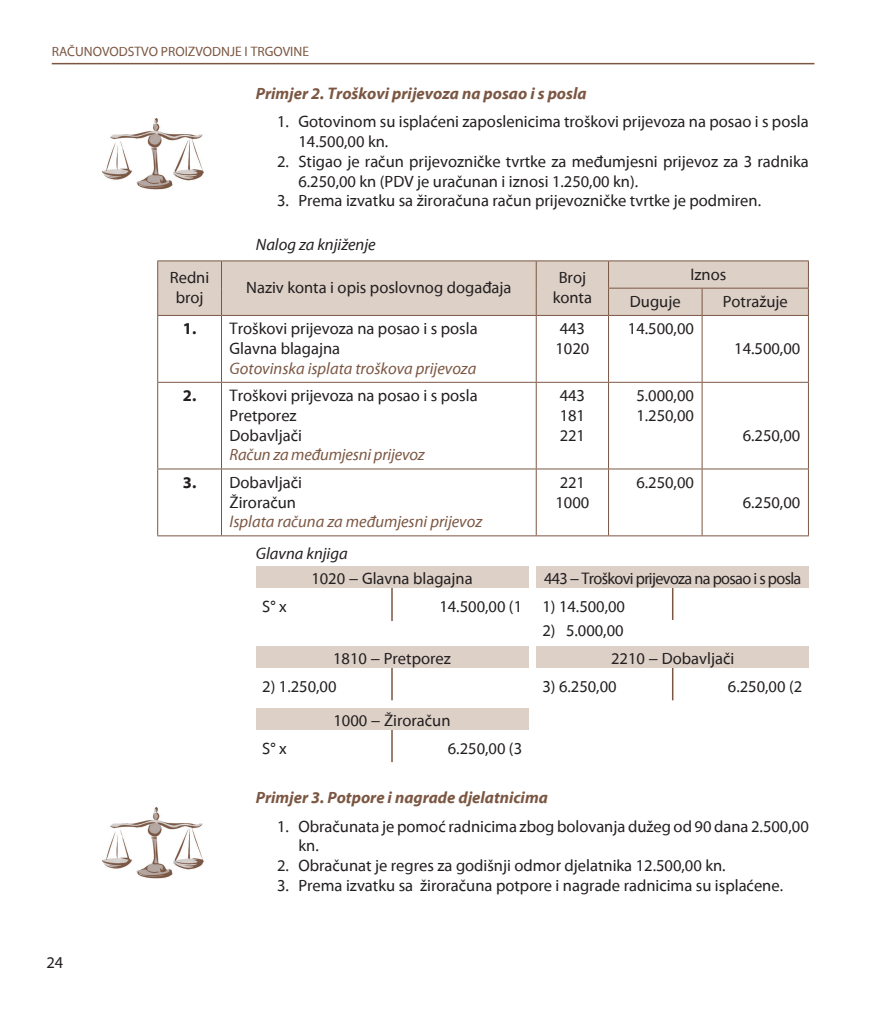
<style>
.page{position:relative;width:895px;height:1019px;background:#fff}
.page>*{position:absolute;margin:0;border:0;box-sizing:border-box;transform-origin:0 0}
.Uvlaka_tab{font:16.5px/19.8px "FS Myriad Pro";color:#231f20}
.Tekst{font:16.5px/19.8px "FS Myriad Pro";color:#231f20;text-align:center}
.Tablica_tekst{font:16.5px "FS Myriad Pro";color:#231f20}
.Tekst-2{font:italic 16.5px "FS Myriad Pro";color:#7b5743}
.primjer-italic{font:italic 700 16.5px "FS Myriad Pro";color:#7b5743}
.Uvlaka_tab-2{font:16.5px "FS Myriad Pro";letter-spacing:-.04em;color:#231f20}
.Tekst-3{font:italic 16.5px "FS Myriad Pro";color:#231f20}
.Tekst-4{font:700 16.5px "FS Myriad Pro";color:#231f20}
.t1{font:13.5px "FS Myriad Pro";color:#7b5743}
</style>
<div class="page">
<hr style="left:52px;top:63px;width:762px;height:1px;background:#7b5743">
<svg style="left:158px;top:316px;width:650px;height:219px"></svg>
<hr style="left:157px;top:260px;width:64px;height:1px;background:#7b5743">
<hr style="left:221px;top:260px;width:315px;height:1px;background:#7b5743">
<hr style="left:536px;top:260px;width:72px;height:1px;background:#7b5743">
<hr style="left:608px;top:260px;width:94px;height:1px;background:#7b5743">
<hr style="left:702px;top:260px;width:107px;height:1px;background:#7b5743">
<div style="left:157px;top:261px;width:652px;height:54px;background:#ddd0c7"></div>
<hr style="left:157px;top:316px;width:1px;height:66px;background:#7b5743">
<hr style="left:157px;top:315px;width:64px;height:1px;background:#7b5743">
<hr style="left:221px;top:316px;width:1px;height:66px;background:#7b5743">
<hr style="left:221px;top:315px;width:315px;height:1px;background:#7b5743">
<hr style="left:536px;top:316px;width:1px;height:66px;background:#7b5743">
<hr style="left:536px;top:315px;width:72px;height:1px;background:#7b5743">
<hr style="left:608px;top:316px;width:1px;height:66px;background:#7b5743">
<hr style="left:608px;top:315px;width:94px;height:1px;background:#7b5743">
<hr style="left:702px;top:315px;width:107px;height:1px;background:#7b5743">
<hr style="left:702px;top:316px;width:1px;height:66px;background:#7b5743">
<hr style="left:808px;top:316px;width:1px;height:66px;background:#7b5743">
<hr style="left:157px;top:383px;width:1px;height:86px;background:#7b5743">
<hr style="left:157px;top:469px;width:1px;height:66px;background:#7b5743">
<hr style="left:157px;top:382px;width:64px;height:1px;background:#7b5743">
<hr style="left:157px;top:469px;width:64px;height:1px;background:#7b5743">
<hr style="left:157px;top:535px;width:64px;height:1px;background:#7b5743">
<hr style="left:221px;top:383px;width:1px;height:86px;background:#7b5743">
<hr style="left:221px;top:469px;width:1px;height:66px;background:#7b5743">
<hr style="left:221px;top:382px;width:315px;height:1px;background:#7b5743">
<hr style="left:221px;top:469px;width:315px;height:1px;background:#7b5743">
<hr style="left:221px;top:535px;width:315px;height:1px;background:#7b5743">
<hr style="left:536px;top:383px;width:1px;height:86px;background:#7b5743">
<hr style="left:536px;top:469px;width:1px;height:66px;background:#7b5743">
<hr style="left:536px;top:382px;width:72px;height:1px;background:#7b5743">
<hr style="left:536px;top:469px;width:72px;height:1px;background:#7b5743">
<hr style="left:536px;top:535px;width:72px;height:1px;background:#7b5743">
<hr style="left:608px;top:383px;width:1px;height:86px;background:#7b5743">
<hr style="left:608px;top:469px;width:1px;height:66px;background:#7b5743">
<hr style="left:608px;top:382px;width:94px;height:1px;background:#7b5743">
<hr style="left:702px;top:382px;width:107px;height:1px;background:#7b5743">
<hr style="left:702px;top:383px;width:1px;height:86px;background:#7b5743">
<hr style="left:808px;top:383px;width:1px;height:86px;background:#7b5743">
<hr style="left:702px;top:469px;width:1px;height:66px;background:#7b5743">
<hr style="left:808px;top:469px;width:1px;height:66px;background:#7b5743">
<hr style="left:608px;top:469px;width:94px;height:1px;background:#7b5743">
<hr style="left:702px;top:469px;width:107px;height:1px;background:#7b5743">
<hr style="left:608px;top:535px;width:94px;height:1px;background:#7b5743">
<hr style="left:702px;top:535px;width:107px;height:1px;background:#7b5743">
<hr style="left:391px;top:586px;width:2px;height:35px;background:#7b5743">
<hr style="left:672px;top:586px;width:1px;height:34px;background:#7b5743">
<div style="left:256px;top:566px;width:272px;height:21px;background:#ddd0c7"></div>
<div style="left:536px;top:566px;width:273px;height:21px;background:#ddd0c7"></div>
<hr style="left:391px;top:666px;width:2px;height:34px;background:#7b5743">
<hr style="left:672px;top:666px;width:1px;height:34px;background:#7b5743">
<div style="left:256px;top:646px;width:272px;height:21px;background:#ddd0c7"></div>
<div style="left:536px;top:646px;width:273px;height:21px;background:#ddd0c7"></div>
<hr style="left:391px;top:728px;width:2px;height:34px;background:#7b5743">
<div style="left:256px;top:708px;width:272px;height:21px;background:#ddd0c7"></div>
<img style="left:103px;top:807px;width:100px;height:71px">
<img style="left:103px;top:118px;width:100px;height:71px">
<p class="t1" style="left:52px;top:45px;width:259px">RAČUNOVODSTVO PROIZVODNJE I TRGOVINE</p>
<p class="primjer-italic" style="left:256px;top:84px;width:332px">Primjer 2. Troškovi prijevoza na posao i s posla</p>
<p class="Uvlaka_tab" style="left:298px;top:112px;width:512px;text-indent:-21px">1. Gotovinom su isplaćeni zaposlenicima troškovi prijevoza na posao i s posla<br>14.500,00 kn.</p>
<p class="Uvlaka_tab" style="left:298px;top:152px;width:512px;text-indent:-21px">2. Stigao je račun prijevozničke tvrtke za međumjesni prijevoz za 3 radnika<br>6.250,00 kn (PDV je uračunan i iznosi 1.250,00 kn).</p>
<p class="Uvlaka_tab" style="left:277px;top:191px;width:485px">3. Prema izvatku sa žiroračuna račun prijevozničke tvrtke je podmiren.</p>
<p class="Tekst-3" style="left:256px;top:236px;width:121px">Nalog za knjiženje</p>
<p class="Tekst" style="left:170px;top:268px;width:41px">Redni</p>
<p class="Tekst" style="left:176px;top:288px;width:29px">broj</p>
<p class="Tekst" style="left:246px;top:278px;width:267px">Naziv konta i opis poslovnog događaja</p>
<p class="Tekst" style="left:553px;top:268px;width:41px">Broj konta</p>
<p class="Tekst" style="left:690px;top:265px;width:37px">Iznos</p>
<p class="Tekst" style="left:630px;top:292px;width:52px">Duguje</p>
<p class="Tekst" style="left:723px;top:292px;width:67px">Potražuje</p>
<p class="Tekst-4" style="left:183px;top:320px;width:15px">1.</p>
<p class="Tablica_tekst" style="left:230px;top:320px;width:250px">Troškovi prijevoza na posao i s posla</p>
<p class="Tablica_tekst" style="left:230px;top:339px;width:112px">Glavna blagajna</p>
<p class="Tekst-2" style="left:230px;top:359px;width:248px">Gotovinska isplata troškova prijevoza</p>
<p class="Tekst-4" style="left:183px;top:386px;width:15px">2.</p>
<p class="Tablica_tekst" style="left:230px;top:386px;width:250px">Troškovi prijevoza na posao i s posla</p>
<p class="Tablica_tekst" style="left:230px;top:406px;width:69px">Pretporez</p>
<p class="Tablica_tekst" style="left:230px;top:426px;width:74px">Dobavljači</p>
<p class="Tekst-2" style="left:230px;top:446px;width:197px">Račun za međumjesni prijevoz</p>
<p class="Tekst-4" style="left:183px;top:473px;width:15px">3.</p>
<p class="Tablica_tekst" style="left:230px;top:473px;width:74px">Dobavljači</p>
<p class="Tablica_tekst" style="left:230px;top:493px;width:68px">Žiroračun</p>
<p class="Tekst-2" style="left:230px;top:513px;width:254px">Isplata računa za međumjesni prijevoz</p>
<p class="Tekst" style="left:560px;top:319px;width:27px">443</p>
<p class="Tekst" style="left:555px;top:339px;width:35px">1020</p>
<p class="Tekst" style="left:628px;top:319px;width:68px">14.500,00</p>
<p class="Tekst" style="left:734px;top:339px;width:68px">14.500,00</p>
<p class="Tekst" style="left:560px;top:386px;width:27px">443</p>
<p class="Tekst" style="left:560px;top:406px;width:27px">181</p>
<p class="Tekst" style="left:560px;top:425px;width:27px">221</p>
<p class="Tekst" style="left:636px;top:386px;width:59px">5.000,00</p>
<p class="Tekst" style="left:636px;top:406px;width:59px">1.250,00</p>
<p class="Tekst" style="left:743px;top:425px;width:59px">6.250,00</p>
<p class="Tekst" style="left:560px;top:473px;width:27px">221</p>
<p class="Tekst" style="left:555px;top:492px;width:35px">1000</p>
<p class="Tekst" style="left:636px;top:473px;width:59px">6.250,00</p>
<p class="Tekst" style="left:743px;top:492px;width:59px">6.250,00</p>
<p class="Tekst-3" style="left:256px;top:544px;width:93px">Glavna knjiga</p>
<p class="Uvlaka_tab" style="left:311px;top:569px;width:163px">1020 – Glavna blagajna</p>
<p class="Uvlaka_tab" style="left:262px;top:597px;width:26px">S° x</p>
<p class="Uvlaka_tab" style="left:542px;top:597px;width:84px">1) 14.500,00</p>
<p class="Uvlaka_tab" style="left:542px;top:621px;width:83px">2) 5.000,00</p>
<p class="Uvlaka_tab-2" style="left:544px;top:569px;width:259px">443 – Troškovi prijevoza na posao i s posla</p>
<p class="Uvlaka_tab" style="left:439px;top:597px;width:84px">14.500,00 (1</p>
<p class="Uvlaka_tab" style="left:611px;top:649px;width:125px">2210 – Dobavljači</p>
<p class="Uvlaka_tab" style="left:333px;top:649px;width:119px">1810 – Pretporez</p>
<p class="Uvlaka_tab" style="left:262px;top:677px;width:76px">2) 1.250,00</p>
<p class="Uvlaka_tab" style="left:542px;top:677px;width:76px">3) 6.250,00</p>
<p class="Uvlaka_tab" style="left:728px;top:677px;width:76px">6.250,00 (2</p>
<p class="Uvlaka_tab" style="left:333px;top:711px;width:119px">1000 – Žiroračun</p>
<p class="Uvlaka_tab" style="left:46px;top:953px;width:18px">24</p>
<p class="Uvlaka_tab" style="left:262px;top:738px;width:26px">S° x</p>
<p class="Uvlaka_tab" style="left:448px;top:738px;width:76px">6.250,00 (3</p>
<p class="primjer-italic" style="left:256px;top:788px;width:293px">Primjer 3. Potpore i nagrade djelatnicima</p>
<p class="Uvlaka_tab" style="left:298px;top:816px;width:512px;text-indent:-21px">1. Obračunata je pomoć radnicima zbog bolovanja dužeg od 90 dana 2.500,00 kn.</p>
<p class="Uvlaka_tab" style="left:277px;top:856px;width:450px">2. Obračunat je regres za godišnji odmor djelatnika 12.500,00 kn.</p>
<p class="Uvlaka_tab" style="left:277px;top:876px;width:507px">3. Prema izvatku sa žiroračuna potpore i nagrade radnicima su isplaćene.</p>
</div>
